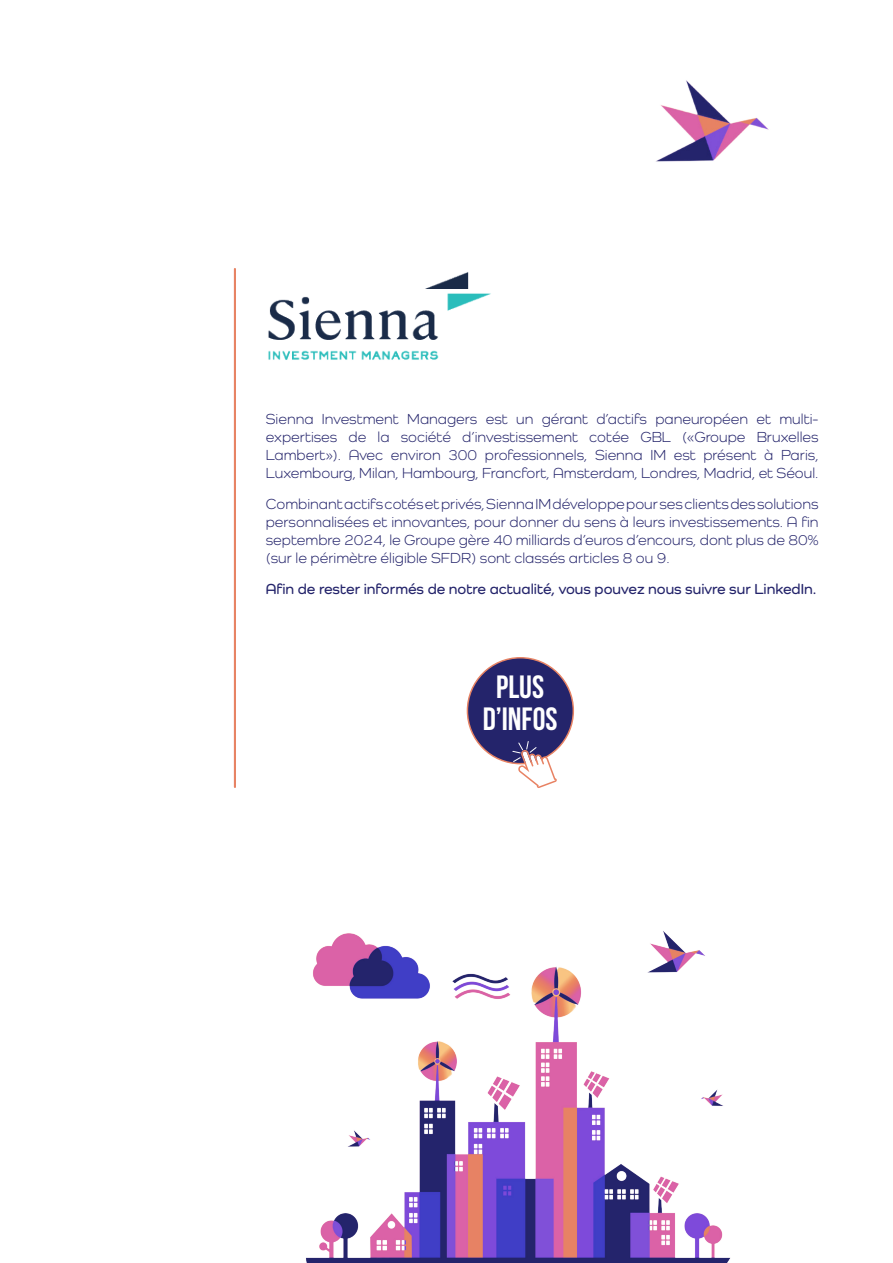
<style>
.page{position:relative;width:893px;height:1263px;background:#fff}
.page>*{position:absolute;margin:0;border:0;box-sizing:border-box;transform-origin:0 0}
.t1{font:700 32.25px/31.8px "Bebas Neue";color:#fff;text-align:center}
.t2{font:15px/18px "Como";color:#24246b;text-align:justify}
.t3{font:600 15px "Como";color:#24246b}
</style>
<div class="page">
<img style="left:656px;top:80px;width:113px;height:82px">
<hr style="left:234px;top:269px;width:2px;height:518px;background:#e78364">
<img style="left:268px;top:272px;width:223px;height:88px">
<div style="left:467px;top:658px;width:106px;height:106px;background:#24246b;border-radius:50%"></div>
<svg style="left:512px;top:741px;width:45px;height:47px"></svg>
<img style="left:306px;top:931px;width:425px;height:332px">
<p class="t2" style="left:266px;top:410px;width:554px">Sienna Investment Managers est un gérant d’actifs paneuropéen et multi&shy;expertises de la société d’investissement cotée GBL («Groupe Bruxelles Lambert»). Avec environ 300 professionnels, Sienna IM est présent à Paris, Luxembourg, Milan, Hambourg, Francfort, Amsterdam, Londres, Madrid, et Séoul.</p>
<p class="t2" style="left:266px;top:494px;width:554px">Combinant actifs cotés et privés, Sienna IM développe pour ses clients des solutions personnalisées et innovantes, pour donner du sens à leurs investissements. A fin septembre 2024, le Groupe gère 40 milliards d’euros d’encours, dont plus de 80% (sur le périmètre éligible SFDR) sont classés articles 8 ou 9.</p>
<p class="t3" style="left:266px;top:579px;width:552px">Afin de rester informés de notre actualité, vous pouvez nous suivre sur LinkedIn.</p>
<h1 class="t1" style="left:483px;top:671px;width:76px">PLUS<br>D’INFOS</h1>
</div>
